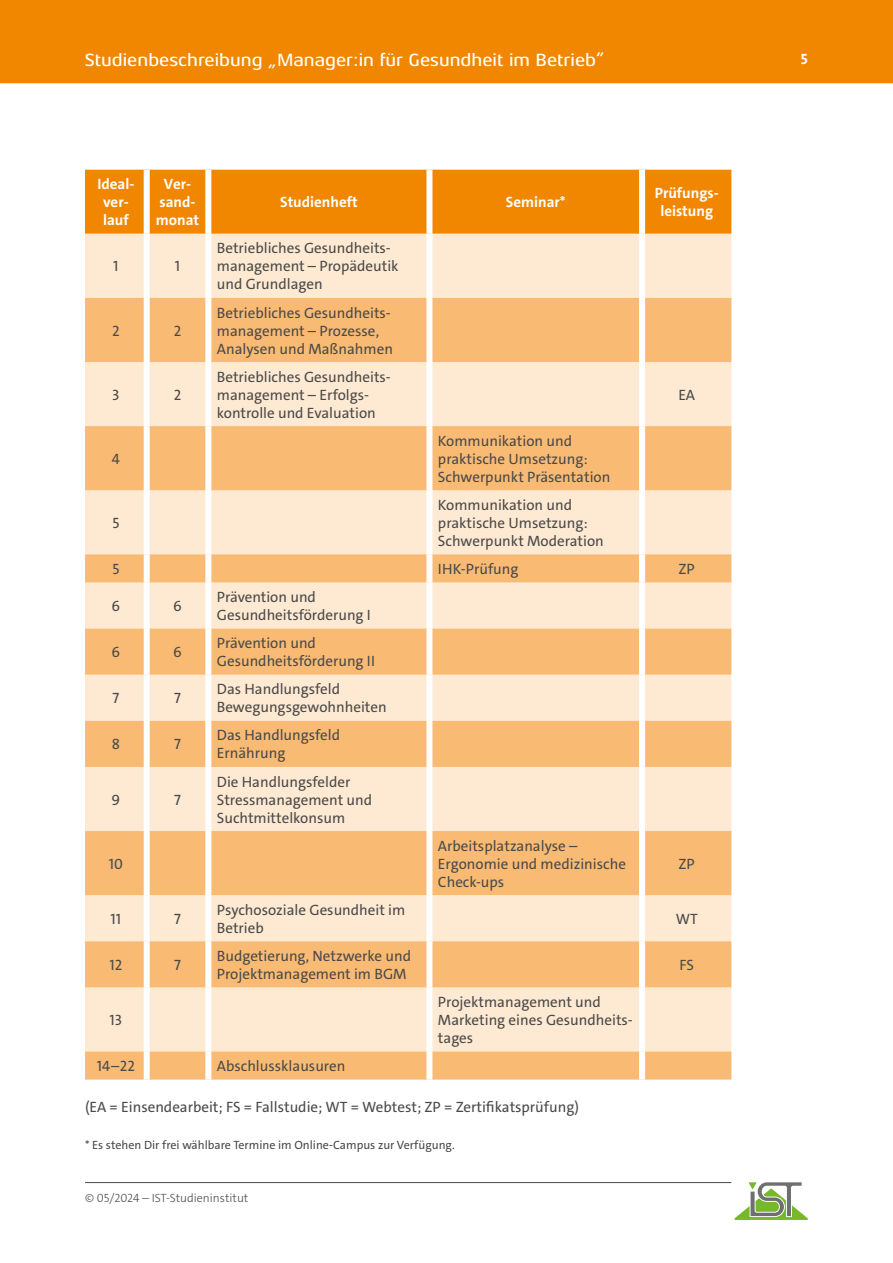
<style>
.page{position:relative;width:893px;height:1263px;background:#fff}
.page>*{position:absolute;margin:0;border:0;box-sizing:border-box;transform-origin:0 0}
.t1{font:500 18px "Aeonis LT Pro";color:#fff}
.t2{font:15px/18px "The Sans C4 s";color:#4a4a49}
.t3{font:700 15px/18px "The Sans C4 s";color:#fff;text-align:center}
.t4{font:12px "The Sans C4 s";color:#4a4a49}
.t5{font:300 12px "The Sans C4 s";color:#4a4a49}
</style>
<div class="page">
<hr style="left:85px;top:1182px;width:646px;height:1px;background:#4a4a49">
<svg style="left:734px;top:1182px;width:74px;height:38px"></svg>
<div style="left:0;top:0;width:893px;height:83px;background:#f18700"></div>
<div style="left:85px;top:170px;width:646px;height:64px;background:#f18700"></div>
<div style="left:85px;top:234px;width:646px;height:64px;background:#fee9d2"></div>
<svg style="left:85px;top:298px;width:646px;height:781px;background:#fbd1a3"></svg>
<div style="left:144px;top:170px;width:6px;height:64px;background:#fff"></div>
<div style="left:205px;top:170px;width:6px;height:64px;background:#fff"></div>
<div style="left:426px;top:170px;width:6px;height:64px;background:#fff"></div>
<div style="left:639px;top:170px;width:6px;height:64px;background:#fff"></div>
<div style="left:144px;top:234px;width:6px;height:64px;background:#fff"></div>
<div style="left:205px;top:234px;width:6px;height:64px;background:#fff"></div>
<div style="left:426px;top:234px;width:6px;height:64px;background:#fff"></div>
<div style="left:639px;top:234px;width:6px;height:64px;background:#fff"></div>
<div style="left:144px;top:298px;width:6px;height:64px;background:#fff"></div>
<div style="left:205px;top:298px;width:6px;height:64px;background:#fff"></div>
<div style="left:426px;top:298px;width:6px;height:64px;background:#fff"></div>
<div style="left:639px;top:298px;width:6px;height:64px;background:#fff"></div>
<div style="left:144px;top:362px;width:6px;height:64px;background:#fff"></div>
<div style="left:205px;top:362px;width:6px;height:64px;background:#fff"></div>
<div style="left:426px;top:362px;width:6px;height:64px;background:#fff"></div>
<div style="left:639px;top:362px;width:6px;height:64px;background:#fff"></div>
<div style="left:144px;top:426px;width:6px;height:64px;background:#fff"></div>
<div style="left:205px;top:426px;width:6px;height:64px;background:#fff"></div>
<div style="left:426px;top:426px;width:6px;height:64px;background:#fff"></div>
<div style="left:639px;top:426px;width:6px;height:64px;background:#fff"></div>
<div style="left:144px;top:490px;width:6px;height:64px;background:#fff"></div>
<div style="left:205px;top:490px;width:6px;height:64px;background:#fff"></div>
<div style="left:426px;top:490px;width:6px;height:64px;background:#fff"></div>
<div style="left:639px;top:490px;width:6px;height:64px;background:#fff"></div>
<div style="left:144px;top:554px;width:6px;height:28px;background:#fff"></div>
<div style="left:205px;top:554px;width:6px;height:28px;background:#fff"></div>
<div style="left:426px;top:554px;width:6px;height:28px;background:#fff"></div>
<div style="left:639px;top:554px;width:6px;height:28px;background:#fff"></div>
<div style="left:144px;top:582px;width:6px;height:47px;background:#fff"></div>
<div style="left:205px;top:582px;width:6px;height:47px;background:#fff"></div>
<div style="left:426px;top:582px;width:6px;height:47px;background:#fff"></div>
<div style="left:639px;top:582px;width:6px;height:47px;background:#fff"></div>
<div style="left:144px;top:629px;width:6px;height:46px;background:#fff"></div>
<div style="left:205px;top:629px;width:6px;height:46px;background:#fff"></div>
<div style="left:426px;top:629px;width:6px;height:46px;background:#fff"></div>
<div style="left:639px;top:629px;width:6px;height:46px;background:#fff"></div>
<div style="left:144px;top:675px;width:6px;height:46px;background:#fff"></div>
<div style="left:205px;top:675px;width:6px;height:46px;background:#fff"></div>
<div style="left:426px;top:675px;width:6px;height:46px;background:#fff"></div>
<div style="left:639px;top:675px;width:6px;height:46px;background:#fff"></div>
<div style="left:144px;top:721px;width:6px;height:46px;background:#fff"></div>
<div style="left:205px;top:721px;width:6px;height:46px;background:#fff"></div>
<div style="left:426px;top:721px;width:6px;height:46px;background:#fff"></div>
<div style="left:639px;top:721px;width:6px;height:46px;background:#fff"></div>
<div style="left:144px;top:767px;width:6px;height:64px;background:#fff"></div>
<div style="left:205px;top:767px;width:6px;height:64px;background:#fff"></div>
<div style="left:426px;top:767px;width:6px;height:64px;background:#fff"></div>
<div style="left:639px;top:767px;width:6px;height:64px;background:#fff"></div>
<div style="left:144px;top:831px;width:6px;height:64px;background:#fff"></div>
<div style="left:205px;top:831px;width:6px;height:64px;background:#fff"></div>
<div style="left:426px;top:831px;width:6px;height:64px;background:#fff"></div>
<div style="left:639px;top:831px;width:6px;height:64px;background:#fff"></div>
<div style="left:144px;top:895px;width:6px;height:46px;background:#fff"></div>
<div style="left:205px;top:895px;width:6px;height:46px;background:#fff"></div>
<div style="left:426px;top:895px;width:6px;height:46px;background:#fff"></div>
<div style="left:639px;top:895px;width:6px;height:46px;background:#fff"></div>
<div style="left:144px;top:941px;width:6px;height:46px;background:#fff"></div>
<div style="left:205px;top:941px;width:6px;height:46px;background:#fff"></div>
<div style="left:426px;top:941px;width:6px;height:46px;background:#fff"></div>
<div style="left:639px;top:941px;width:6px;height:46px;background:#fff"></div>
<div style="left:144px;top:987px;width:6px;height:64px;background:#fff"></div>
<div style="left:205px;top:987px;width:6px;height:64px;background:#fff"></div>
<div style="left:426px;top:987px;width:6px;height:64px;background:#fff"></div>
<div style="left:639px;top:987px;width:6px;height:64px;background:#fff"></div>
<div style="left:144px;top:1051px;width:6px;height:28px;background:#fff"></div>
<div style="left:205px;top:1051px;width:6px;height:28px;background:#fff"></div>
<div style="left:426px;top:1051px;width:6px;height:28px;background:#fff"></div>
<div style="left:639px;top:1051px;width:6px;height:28px;background:#fff"></div>
<p class="t1" style="left:85px;top:50px;width:522px">Studienbeschreibung „Manager:in für Gesundheit im Betrieb“</p>
<p class="t3" style="left:801px;top:50px;width:8px">5</p>
<p class="t3" style="left:97px;top:175px;width:39px">Ideal&shy;ver&shy;lauf</p>
<p class="t3" style="left:156px;top:175px;width:45px">Ver&shy;sand&shy;monat</p>
<p class="t2" style="left:113px;top:257px;width:7px">1</p>
<p class="t2" style="left:175px;top:257px;width:7px">1</p>
<p class="t2" style="left:112px;top:322px;width:9px">2</p>
<p class="t2" style="left:174px;top:322px;width:9px">2</p>
<p class="t2" style="left:112px;top:386px;width:9px">3</p>
<p class="t2" style="left:174px;top:386px;width:9px">2</p>
<p class="t2" style="left:112px;top:450px;width:10px">4</p>
<p class="t2" style="left:112px;top:514px;width:8px">5</p>
<p class="t3" style="left:280px;top:193px;width:79px">Studienheft</p>
<p class="t3" style="left:506px;top:193px;width:61px">Seminar*</p>
<p class="t3" style="left:655px;top:184px;width:65px">Prüfungs&shy;leistung</p>
<p class="t2" style="left:217px;top:239px;width:183px">Betriebliches Gesundheits-- management – Propädeutik und Grundlagen</p>
<p class="t2" style="left:217px;top:304px;width:178px">Betriebliches Gesundheits&shy;management – Prozesse,<br>Analysen und Maßnahmen</p>
<p class="t2" style="left:217px;top:368px;width:174px">Betriebliches Gesundheits&shy;management – Erfolgs&shy;kontrolle und Evaluation</p>
<p class="t2" style="left:438px;top:432px;width:174px">Kommunikation und praktische Umsetzung:<br>Schwerpunkt Präsentation</p>
<p class="t2" style="left:438px;top:496px;width:167px">Kommunikation und praktische Umsetzung:<br>Schwerpunkt Moderation</p>
<p class="t2" style="left:678px;top:386px;width:18px">EA</p>
<p class="t2" style="left:112px;top:560px;width:8px">5</p>
<p class="t2" style="left:438px;top:560px;width:82px">IHK-Prüfung</p>
<p class="t2" style="left:678px;top:560px;width:18px">ZP</p>
<p class="t2" style="left:112px;top:597px;width:10px">6</p>
<p class="t2" style="left:173px;top:597px;width:10px">6</p>
<p class="t2" style="left:217px;top:588px;width:156px">Prävention und<br>Gesundheitsförderung I</p>
<p class="t2" style="left:112px;top:643px;width:10px">6</p>
<p class="t2" style="left:173px;top:643px;width:10px">6</p>
<p class="t2" style="left:217px;top:634px;width:160px">Prävention und<br>Gesundheitsförderung II</p>
<p class="t2" style="left:112px;top:689px;width:8px">7</p>
<p class="t2" style="left:174px;top:689px;width:8px">7</p>
<p class="t2" style="left:217px;top:680px;width:171px">Das Handlungsfeld<br>Bewegungsgewohnheiten</p>
<p class="t2" style="left:112px;top:735px;width:10px">8</p>
<p class="t2" style="left:174px;top:735px;width:8px">7</p>
<p class="t2" style="left:217px;top:726px;width:125px">Das Handlungsfeld<br>Ernährung</p>
<p class="t2" style="left:111px;top:791px;width:10px">9</p>
<p class="t2" style="left:174px;top:791px;width:8px">7</p>
<p class="t2" style="left:217px;top:773px;width:157px">Die Handlungsfelder<br>Stressmanagement und<br>Suchtmittelkonsum</p>
<p class="t2" style="left:109px;top:855px;width:16px">10</p>
<p class="t2" style="left:438px;top:837px;width:189px">Arbeitsplatzanalyse –<br>Ergonomie und medizinische<br>Check-ups</p>
<p class="t2" style="left:678px;top:855px;width:18px">ZP</p>
<p class="t2" style="left:111px;top:910px;width:12px">11</p>
<p class="t2" style="left:174px;top:910px;width:8px">7</p>
<p class="t2" style="left:217px;top:901px;width:190px">Psychosoziale Gesundheit im<br>Betrieb</p>
<p class="t2" style="left:676px;top:910px;width:24px">WT</p>
<p class="t2" style="left:109px;top:956px;width:14px">12</p>
<p class="t2" style="left:174px;top:956px;width:8px">7</p>
<p class="t2" style="left:217px;top:947px;width:196px">Budgetierung, Netzwerke und<br>Projektmanagement im BGM</p>
<p class="t2" style="left:679px;top:956px;width:16px">FS</p>
<p class="t2" style="left:110px;top:1011px;width:14px">13</p>
<p class="t2" style="left:438px;top:993px;width:196px">Projektmanagement und<br>Marketing eines Gesundheits&shy;tages</p>
<p class="t2" style="left:97px;top:1057px;width:40px">14–22</p>
<p class="t2" style="left:217px;top:1057px;width:130px">Abschlussklausuren</p>
<p class="t2" style="left:85px;top:1098px;width:495px">(EA = Einsendearbeit; FS = Fallstudie; WT = Webtest; ZP = Zertifikatsprüfung)</p>
<p class="t4" style="left:85px;top:1137px;width:371px">* Es stehen Dir frei wählbare Termine im Online-Campus zur Verfügung.</p>
<p class="t5" style="left:85px;top:1190px;width:165px">© 05/2024 – IST-Studieninstitut</p>
</div>
